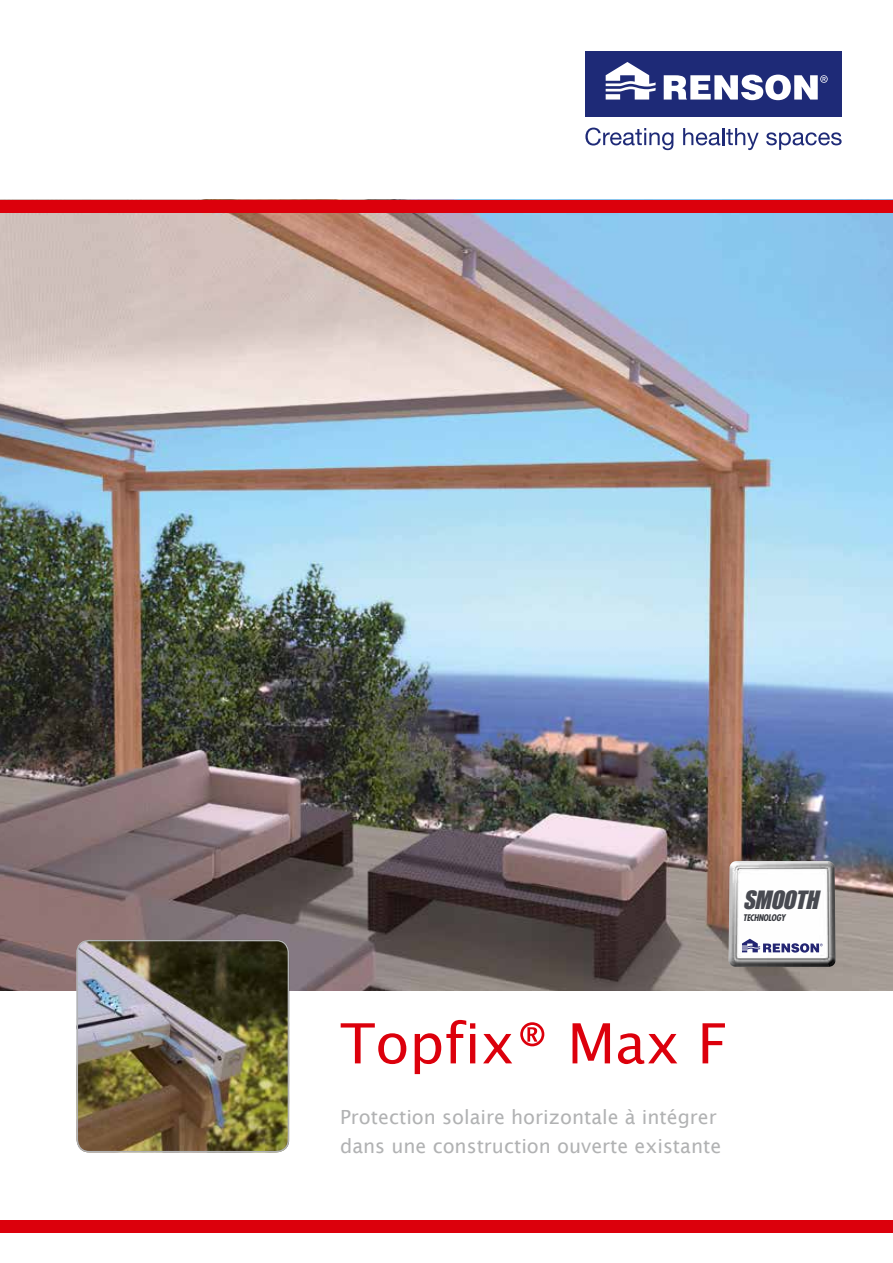
<style>
.page{position:relative;width:893px;height:1263px;background:#fff}
.page>*{position:absolute;margin:0;border:0;box-sizing:border-box;transform-origin:0 0}
.t1{font:55.5px "Lucida Sans";color:#dc000c}
.t2{font:italic 23.25px "Impact";color:#484a51}
.t3{font:19.5px/28.5px "Lucida Sans";color:#b1b2b3}
.t4{font:italic 700 condensed 8.85px "Futura Std";letter-spacing:-.03em;color:#37393f}
</style>
<div class="page">
<img style="left:0;top:213px;width:893px;height:778px">
<div style="left:585px;top:51px;width:257px;height:65px;background:#1e2a77"></div>
<svg style="left:606px;top:62px;width:50px;height:38px"></svg>
<svg style="left:664px;top:75px;width:164px;height:25px"></svg>
<svg style="left:585px;top:128px;width:88px;height:22px"></svg>
<svg style="left:683px;top:128px;width:76px;height:22px"></svg>
<svg style="left:766px;top:132px;width:76px;height:18px"></svg>
<img style="left:77px;top:940px;width:212px;height:212px">
<div style="left:77px;top:940px;width:212px;height:212px;border:2px solid #b1b2b3;border-radius:12px"></div>
<div style="left:0;top:200px;width:893px;height:13px;background:#dc000c"></div>
<div style="left:0;top:1220px;width:893px;height:13px;background:#dc000c"></div>
<div style="left:719px;top:852px;width:121px;height:119px;background:#000;opacity:.5"></div>
<img style="left:728px;top:861px;width:108px;height:106px">
<svg style="left:742px;top:939px;width:81px;height:13px"></svg>
<p class="t2" style="left:743px;top:882px;width:84px">SMOOTH</p>
<p class="t4" style="left:743px;top:912px;width:44px">TECHNOLOGY</p>
<h1 class="t1" style="left:340px;top:1012px;width:388px">Topfix® Max F</h1>
<p class="t3" style="left:340px;top:1103px;width:383px">Protection solaire horizontale à intégrer dans une construction ouverte existante</p>
</div>
